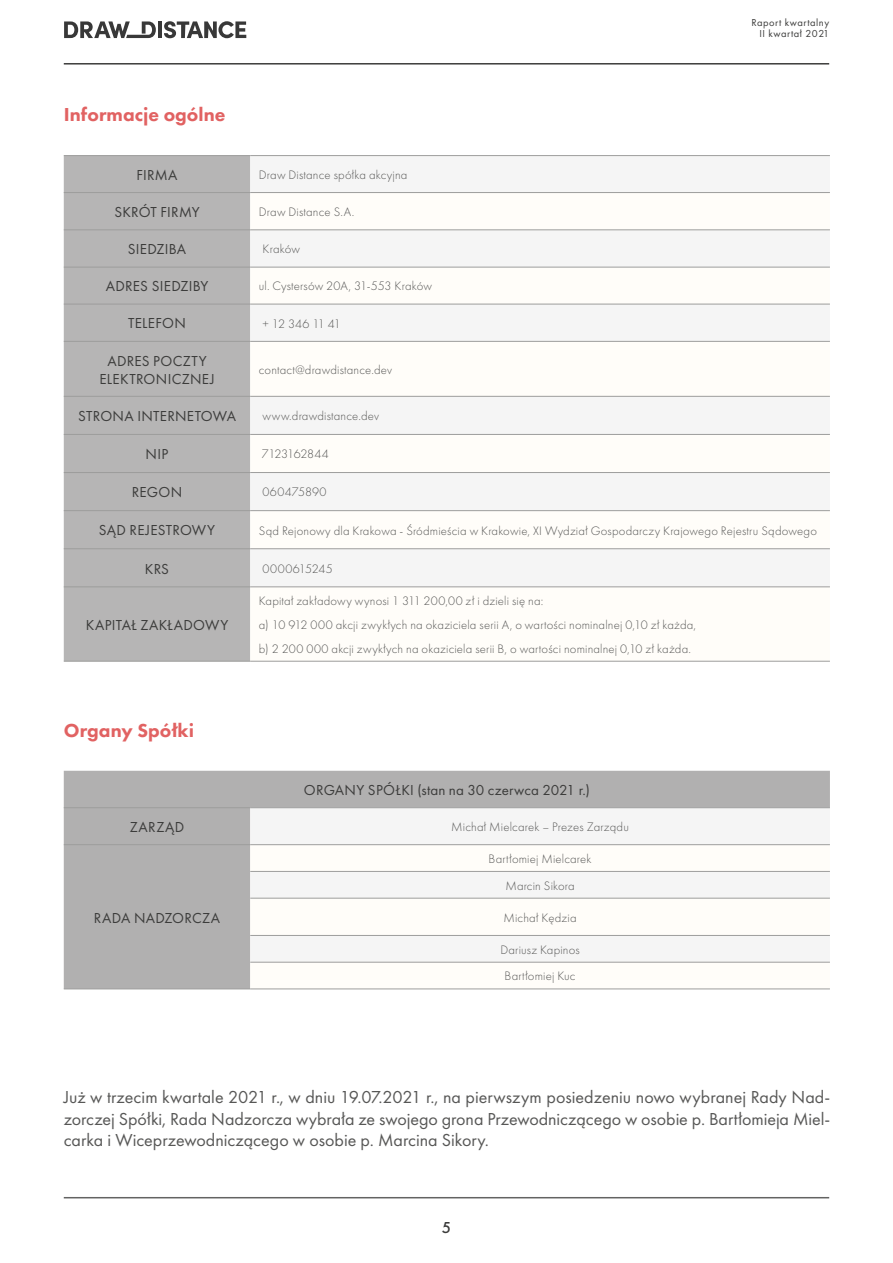
<style>
.page{position:relative;width:893px;height:1263px;background:#fff}
.page>*{position:absolute;margin:0;border:0;box-sizing:border-box;transform-origin:0 0}
.t1{font:800 19.5px "Futura PT";letter-spacing:.005em;color:#e16262}
.t2{font:18px/21.6px "Futura PT";color:#575756;text-align:justify}
.t3{font:500 16.5px "Futura PT";color:#3c3c3b}
.t4{font:15px/18px "Futura PT";letter-spacing:.02em;color:#3c3c3b;text-align:center}
.t5{font:300 12.75px/23.9px "Futura PT";letter-spacing:.015em;color:#575756;text-align:center}
.t6{font:300 12.75px "Futura PT";letter-spacing:-.02em;color:#575756}
.t7{font:10.5px/10.5px "Futura PT";letter-spacing:.05em;color:#3c3c3b;text-align:right}
</style>
<div class="page">
<hr style="left:64px;top:63px;width:765px;height:2px;background:#3c3c3b">
<hr style="left:158px;top:21px;width:4px;height:17px;background:#383838">
<svg style="left:164px;top:21px;width:82px;height:17px"></svg>
<svg style="left:64px;top:21px;width:92px;height:18px"></svg>
<div style="left:64px;top:156px;width:186px;height:505px;background:#b6b5b5"></div>
<svg style="left:250px;top:193px;width:580px;height:468px"></svg>
<hr style="left:64px;top:304px;width:186px;height:1px;background:#9d9d9c">
<hr style="left:64px;top:341px;width:186px;height:1px;background:#9d9d9c">
<hr style="left:64px;top:396px;width:186px;height:1px;background:#9d9d9c">
<hr style="left:64px;top:267px;width:186px;height:1px;background:#9d9d9c">
<hr style="left:64px;top:229px;width:186px;height:1px;background:#9d9d9c">
<hr style="left:64px;top:192px;width:186px;height:1px;background:#9d9d9c">
<hr style="left:64px;top:434px;width:186px;height:1px;background:#9d9d9c">
<hr style="left:64px;top:472px;width:186px;height:1px;background:#9d9d9c">
<hr style="left:64px;top:510px;width:186px;height:1px;background:#9d9d9c">
<hr style="left:64px;top:548px;width:186px;height:1px;background:#9d9d9c">
<hr style="left:64px;top:586px;width:186px;height:1px;background:#9d9d9c">
<hr style="left:64px;top:661px;width:186px;height:1px;background:#9d9d9c">
<hr style="left:250px;top:155px;width:580px;height:1px;background:#9d9d9c">
<hr style="left:250px;top:192px;width:580px;height:1px;background:#9d9d9c">
<hr style="left:250px;top:229px;width:580px;height:1px;background:#9d9d9c">
<hr style="left:250px;top:267px;width:580px;height:1px;background:#9d9d9c">
<hr style="left:250px;top:304px;width:580px;height:1px;background:#9d9d9c">
<hr style="left:250px;top:341px;width:580px;height:1px;background:#9d9d9c">
<hr style="left:250px;top:396px;width:580px;height:1px;background:#9d9d9c">
<hr style="left:250px;top:434px;width:580px;height:1px;background:#9d9d9c">
<hr style="left:250px;top:472px;width:580px;height:1px;background:#9d9d9c">
<hr style="left:250px;top:510px;width:580px;height:1px;background:#9d9d9c">
<hr style="left:250px;top:548px;width:580px;height:1px;background:#9d9d9c">
<hr style="left:250px;top:586px;width:580px;height:1px;background:#9d9d9c">
<hr style="left:250px;top:661px;width:580px;height:1px;background:#9d9d9c">
<hr style="left:64px;top:155px;width:186px;height:1px;background:#9d9d9c">
<div style="left:64px;top:771px;width:766px;height:217px;background:#b1b0b0"></div>
<div style="left:250px;top:808px;width:580px;height:36px;background:#f5f5f5"></div>
<svg style="left:250px;top:845px;width:580px;height:143px"></svg>
<hr style="left:64px;top:844px;width:186px;height:1px;background:#9d9d9c">
<hr style="left:64px;top:988px;width:186px;height:1px;background:#9d9d9c">
<hr style="left:250px;top:844px;width:580px;height:1px;background:#9d9d9c">
<hr style="left:250px;top:935px;width:580px;height:1px;background:#9d9d9c">
<hr style="left:250px;top:962px;width:580px;height:1px;background:#9d9d9c">
<hr style="left:250px;top:988px;width:580px;height:1px;background:#9d9d9c">
<hr style="left:250px;top:871px;width:580px;height:1px;background:#9d9d9c">
<hr style="left:250px;top:898px;width:580px;height:1px;background:#9d9d9c">
<hr style="left:64px;top:807px;width:186px;height:1px;background:#9d9d9c">
<hr style="left:250px;top:807px;width:580px;height:1px;background:#9d9d9c">
<hr style="left:64px;top:1197px;width:765px;height:1px;background:#636362">
<h1 class="t1" style="left:64px;top:102px;width:163px">Informacje ogólne</h1>
<p class="t7" style="left:751px;top:17px;width:79px">Raport kwartalny<br>II kwartał 2021</p>
<p class="t4" style="left:136px;top:166px;width:43px">FIRMA</p>
<p class="t5" style="left:259px;top:163px;width:150px">Draw Distance spółka akcyjna</p>
<p class="t4" style="left:114px;top:203px;width:87px">SKRÓT FIRMY</p>
<p class="t5" style="left:259px;top:200px;width:97px">Draw Distance S.A.</p>
<p class="t4" style="left:128px;top:240px;width:60px">SIEDZIBA</p>
<p class="t5" style="left:263px;top:237px;width:39px">Kraków</p>
<p class="t4" style="left:106px;top:277px;width:104px">ADRES SIEDZIBY</p>
<p class="t5" style="left:259px;top:274px;width:175px">ul. Cystersów 20A, 31-553 Kraków</p>
<p class="t4" style="left:128px;top:314px;width:59px">TELEFON</p>
<p class="t5" style="left:263px;top:311px;width:80px">+ 12 346 11 41</p>
<p class="t4" style="left:99px;top:351px;width:117px">ADRES POCZTY<br>ELEKTRONICZNEJ</p>
<p class="t5" style="left:259px;top:358px;width:135px">contact@drawdistance.dev</p>
<p class="t4" style="left:78px;top:407px;width:159px">STRONA INTERNETOWA</p>
<p class="t5" style="left:263px;top:404px;width:118px">www.drawdistance.dev</p>
<p class="t4" style="left:146px;top:445px;width:24px">NIP</p>
<p class="t6" style="left:262px;top:447px;width:69px">7123162844</p>
<p class="t4" style="left:132px;top:483px;width:52px">REGON</p>
<p class="t5" style="left:263px;top:480px;width:65px">060475890</p>
<p class="t4" style="left:99px;top:521px;width:118px">SĄD REJESTROWY</p>
<p class="t5" style="left:259px;top:518px;width:560px">Sąd Rejonowy dla Krakowa - Śródmieścia w Krakowie, XI Wydział Gospodarczy Krajowego Rejestru Sądowego</p>
<p class="t4" style="left:145px;top:559px;width:26px">KRS</p>
<p class="t5" style="left:263px;top:557px;width:72px">0000615245</p>
<p class="t4" style="left:86px;top:616px;width:144px">KAPITAŁ ZAKŁADOWY</p>
<h1 class="t1" style="left:64px;top:718px;width:132px">Organy Spółki</h1>
<p class="t5" style="left:259px;top:589px;width:439px;text-align:left">Kapitał zakładowy wynosi 1 311 200,00 zł i dzieli się na:<br>a) 10 912 000 akcji zwykłych na okaziciela serii A, o wartości nominalnej 0,10 zł każda, b) 2 200 000 akcji zwykłych na okaziciela serii B, o wartości nominalnej 0,10 zł każda.</p>
<p class="t4" style="left:304px;top:781px;width:288px">ORGANY SPÓŁKI (stan na 30 czerwca 2021 r.)</p>
<p class="t4" style="left:130px;top:818px;width:56px">ZARZĄD</p>
<p class="t5" style="left:451px;top:815px;width:179px">Michał Mielcarek – Prezes Zarządu</p>
<p class="t4" style="left:94px;top:908px;width:128px">RADA NADZORCZA</p>
<p class="t5" style="left:489px;top:845px;width:104px;line-height:26.7px">Bartłomiej Mielcarek<br>Marcin Sikora</p>
<p class="t5" style="left:503px;top:905px;width:75px">Michał Kędzia</p>
<p class="t5" style="left:500px;top:936px;width:81px;line-height:26.7px">Dariusz Kapinos<br>Bartłomiej Kuc</p>
<p class="t2" style="left:64px;top:1086px;width:768px">Już w trzecim kwartale 2021 r., w dniu 19.07.2021 r., na pierwszym posiedzeniu nowo wybranej Rady Nad&shy;zorczej Spółki, Rada Nadzorcza wybrała ze swojego grona Przewodniczącego w osobie p. Bartłomieja Miel&shy;carka i Wiceprzewodniczącego w osobie p. Marcina Sikory.</p>
<p class="t3" style="left:442px;top:1218px;width:11px">5</p>
</div>
